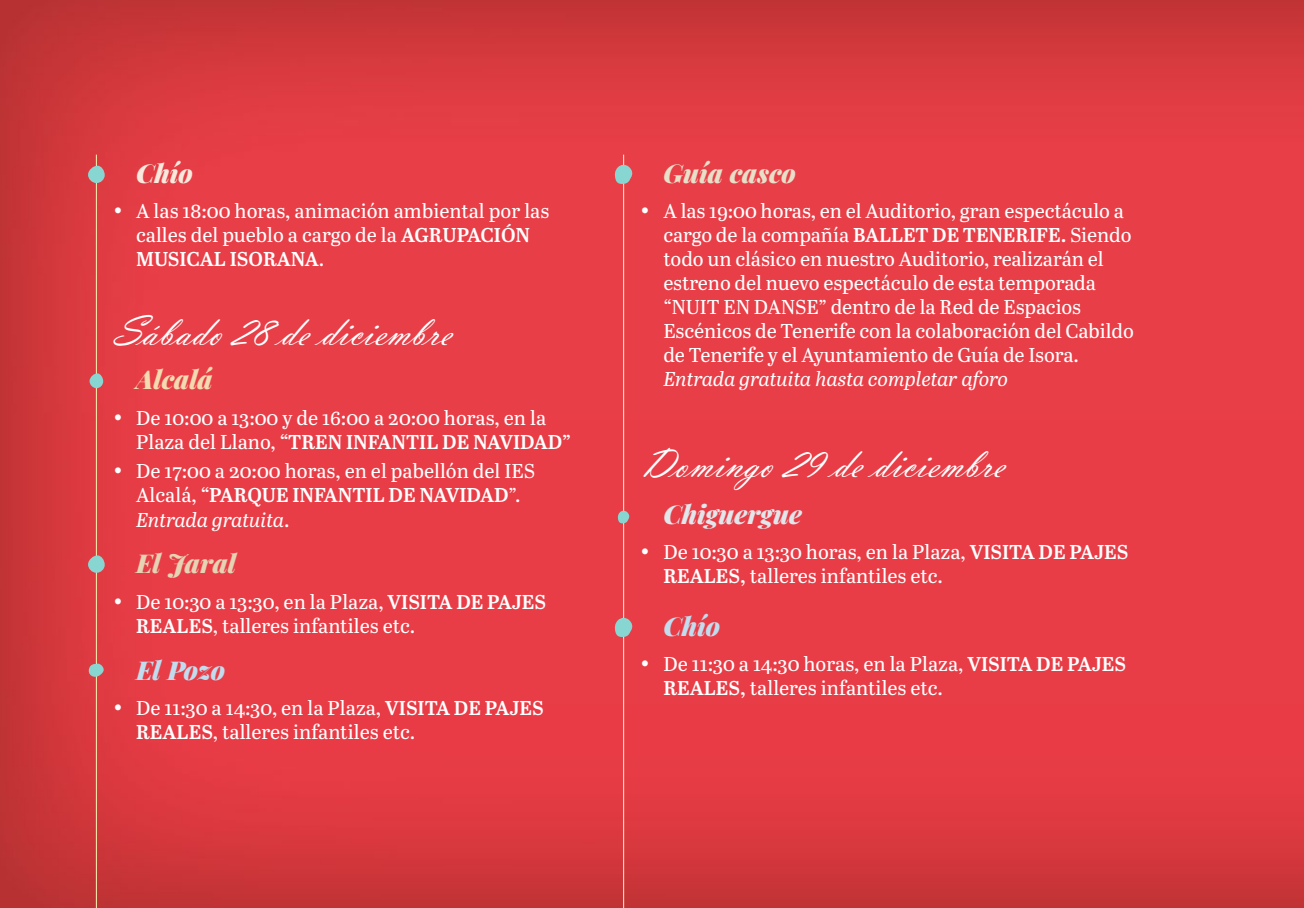
<style>
.page{position:relative;width:1304px;height:908px;background:#fff}
.page>*{position:absolute;margin:0;border:0;box-sizing:border-box;transform-origin:0 0}
.t1{font:44px "Vladimir Scr D";color:#fff}
.t2{font:italic 900 26px "Playfair Display";color:#c1dcee}
.t3{font:italic 900 26px "Playfair Display";color:#e1e6eb}
.t4{font:italic 900 26px "Playfair Display";color:#e8dfc9}
.t5{font:italic 900 26px "Playfair Display";letter-spacing:-.005em;color:#e5d3b4}
.t6{font:italic 900 26px "Playfair Display";color:#f3dab0}
.t7{font:italic 900 26px "Playfair Display";color:#f9e9dd}
.t8{font:20px/24px "Abril Text";letter-spacing:-.005em;color:#fff}
.t9{font:italic 20px "Abril Text";letter-spacing:-.005em;color:#fff}
.s1{font-weight:600}
.s2{font-style:italic}
</style>
<div class="page">
<img style="left:0;top:0;width:1304px;height:907px">
<hr style="left:623px;top:154px;width:1px;height:753px;background:#fff7b2">
<hr style="left:96px;top:154px;width:1px;height:753px;background:#fff7b2">
<svg style="left:614px;top:164px;width:19px;height:20px"></svg>
<svg style="left:614px;top:616px;width:19px;height:20px"></svg>
<svg style="left:88px;top:663px;width:16px;height:14px"></svg>
<svg style="left:618px;top:510px;width:12px;height:13px"></svg>
<svg style="left:88px;top:165px;width:17px;height:18px"></svg>
<svg style="left:89px;top:373px;width:14px;height:15px"></svg>
<svg style="left:88px;top:555px;width:17px;height:17px"></svg>
<h2 class="t7" style="left:136px;top:153px;width:58px">Chío</h2>
<p class="t8" style="left:136px;top:198px;width:415px;text-indent:-23px">• A las 18:00 horas, animación ambiental por las calles del pueblo a cargo de la <span class="s1">AGRUPACIÓN<br>MUSICAL ISORANA</span>.</p>
<h1 class="t1" style="left:113px;top:305px;width:340px">Sábado 28 de diciembre</h1>
<h2 class="t6" style="left:136px;top:359px;width:78px">Alcalá</h2>
<p class="t8" style="left:136px;top:404px;width:436px;text-indent:-23px">• De 10:00 a 13:00 y de 16:00 a 20:00 horas, en la<br>Plaza del Llano, <span class="s1">“TREN INFANTIL DE NAVIDAD”</span></p>
<p class="t8" style="left:136px;top:458px;width:401px;text-indent:-23px">• De 17:00 a 20:00 horas, en el pabellón del IES<br>Alcalá, <span class="s1">“PARQUE INFANTIL DE NAVIDAD</span>”.<br><span class="s2">Entrada gratuita</span>.</p>
<h2 class="t5" style="left:136px;top:543px;width:102px">El Jaral</h2>
<p class="t8" style="left:136px;top:588px;width:412px;text-indent:-23px">• De 10:30 a 13:30, en la Plaza, <span class="s1">VISITA DE PAJES<br>REALES</span>, talleres infantiles etc.</p>
<h2 class="t2" style="left:136px;top:649px;width:91px">El Pozo</h2>
<p class="t8" style="left:136px;top:695px;width:409px;text-indent:-23px">• De 11:30 a 14:30, en la Plaza, <span class="s1">VISITA DE PAJES<br>REALES</span>, talleres infantiles etc.</p>
<h2 class="t4" style="left:663px;top:153px;width:134px">Guía casco</h2>
<p class="t8" style="left:663px;top:198px;width:472px;text-indent:-23px">• A las 19:00 horas, en el Auditorio, gran espectáculo a cargo de la compañía <span class="s1">BALLET DE TENERIFE.</span> Siendo todo un clásico en nuestro Auditorio, realizarán el estreno del nuevo espectáculo de esta temporada “NUIT EN DANSE” dentro de la Red de Espacios Escénicos de Tenerife con la colaboración del Cabildo de Tenerife y el Ayuntamiento de Guía de Isora.</p>
<p class="t9" style="left:663px;top:364px;width:347px">Entrada gratuita hasta completar aforo</p>
<h1 class="t1" style="left:641px;top:437px;width:366px">Domingo 29 de diciembre</h1>
<h2 class="t3" style="left:663px;top:493px;width:140px">Chiguergue</h2>
<p class="t8" style="left:663px;top:539px;width:467px;text-indent:-23px">• De 10:30 a 13:30 horas, en la Plaza, <span class="s1">VISITA DE PAJES<br>REALES,</span> talleres infantiles etc.</p>
<h2 class="t2" style="left:663px;top:605px;width:58px">Chío</h2>
<p class="t8" style="left:663px;top:650px;width:464px;text-indent:-23px">• De 11:30 a 14:30 horas, en la Plaza, <span class="s1">VISITA DE PAJES<br>REALES,</span> talleres infantiles etc.</p>
</div>
